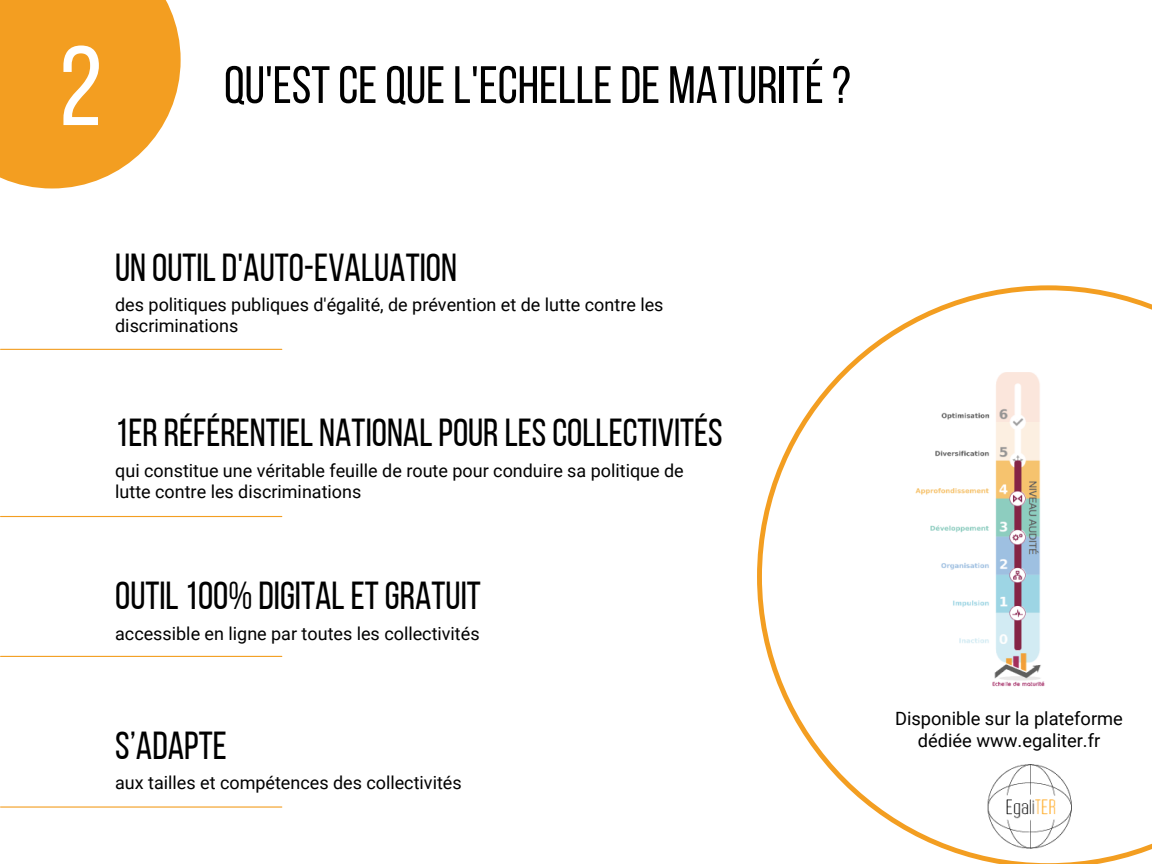
<style>
.page{position:relative;width:1152px;height:864px;background:#fff}
.page>*{position:absolute;margin:0;border:0;box-sizing:border-box;transform-origin:0 0}
.t1{font:112.5px "Bebas Neue";color:#fff}
.t2{font:52.5px "Bebas Neue";color:#000}
.t3{font:39px "Bebas Neue";color:#000}
.t4{font:18.3px "Roboto";color:#000}
.t5{font:18px/21.3px "Roboto";color:#000}
</style>
<div class="page">
<hr style="left:1px;top:349px;width:281px;height:1px;background:#f39e21">
<hr style="left:1px;top:516px;width:281px;height:1px;background:#f39e21">
<hr style="left:1px;top:656px;width:281px;height:1px;background:#f39e21">
<hr style="left:1px;top:806px;width:281px;height:2px;background:#f39e21">
<svg style="left:0;top:0;width:181px;height:189px;background:#f4a93c"></svg>
<svg style="left:757px;top:285px;width:395px;height:579px"></svg>
<img style="left:961px;top:764px;width:140px;height:84px">
<p class="t1" style="left:59px;top:41px;width:45px">2</p>
<p class="t2" style="left:224px;top:64px;width:628px">QU'ESTCEQUEL'ECHELLEDE MATURITÉ?</p>
<p class="t3" style="left:115px;top:251px;width:343px">UN OUTILD'AUTO-EVALUATION</p>
<p class="t5" style="left:115px;top:294px;width:550px">des politiques publiques d'égalité, de prévention et de lutte contre les discriminations</p>
<p class="t3" style="left:115px;top:417px;width:609px">1ERRÉFÉRENTIEL NATIONALPOURLESCOLLECTIVITÉS</p>
<p class="t5" style="left:115px;top:460px;width:570px">qui constitue une véritable feuille de route pour conduire sa politique de lutte contre les discriminations</p>
<p class="t3" style="left:115px;top:580px;width:367px">OUTIL100% DIGITALETGRATUIT</p>
<p class="t5" style="left:115px;top:623px;width:366px">accessible en ligne par toutes les collectivités</p>
<p class="t3" style="left:115px;top:729px;width:113px">S’ADAPTE</p>
<p class="t5" style="left:115px;top:772px;width:348px">aux tailles et compétences des collectivités</p>
<p class="t4" style="left:895px;top:708px;width:229px">Disponible sur la plateforme</p>
<p class="t4" style="left:918px;top:730px;width:184px">dédiée www.egaliter.fr</p>
</div>
